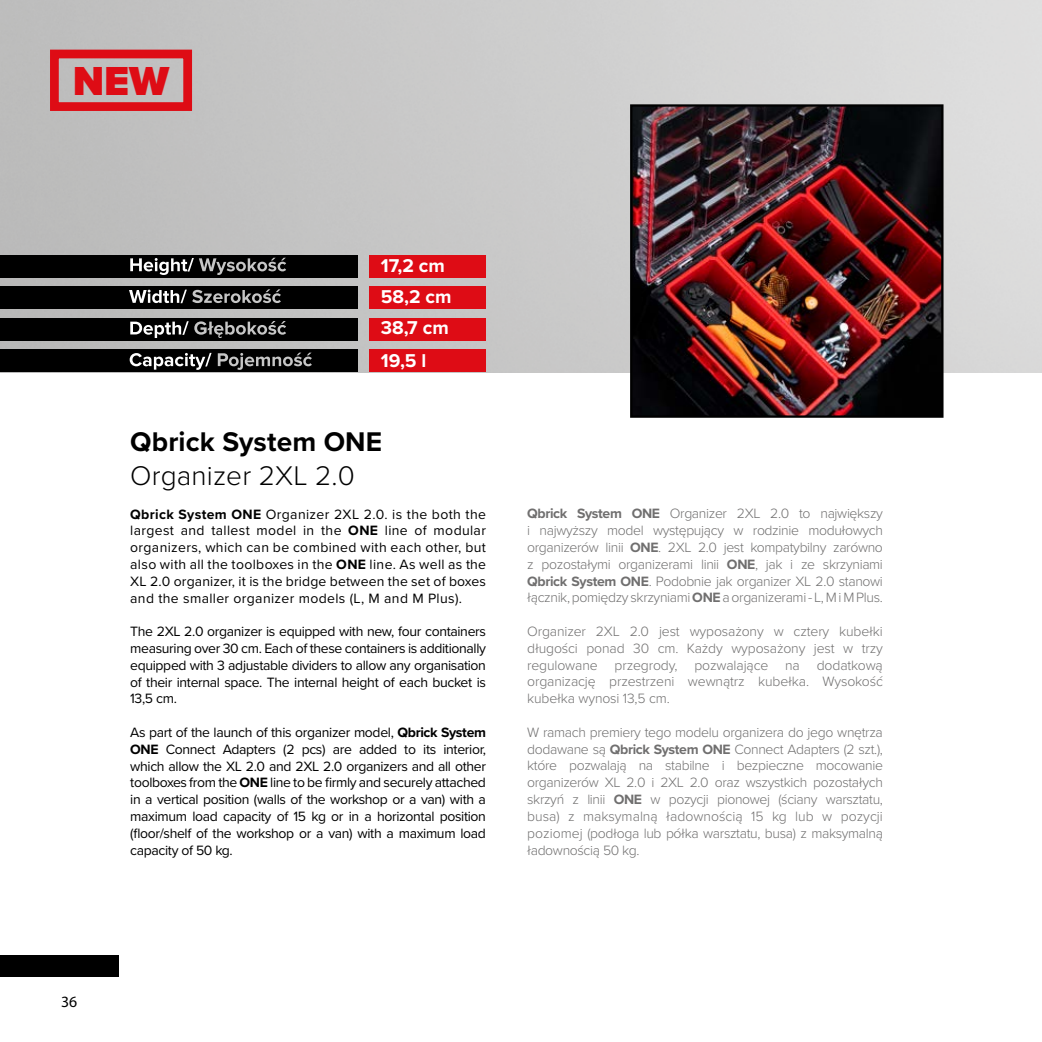
<style>
.page{position:relative;width:1042px;height:1042px;background:#fff}
.page>*{position:absolute;margin:0;border:0;box-sizing:border-box;transform-origin:0 0}
.t1{font:900 42px "Proxima Nova";color:#de0c15}
.t2{font:700 28px "Proxima Nova";letter-spacing:.005em;color:#000}
.t3{font:300 28px "Proxima Nova";letter-spacing:.005em;color:#000}
.t4{font:700 19.25px "Proxima Nova";color:#fff}
.t5{font:15.75px "Myriad Pro";color:#000}
.t6{font:14px/16.8px "Proxima Nova";letter-spacing:-.025em;color:#000;text-align:justify}
.t7{font:300 14px/16.8px "Proxima Nova";letter-spacing:-.025em;color:#706f6f;text-align:justify}
.s1{font-weight:700}
</style>
<div class="page">
<img style="left:0;top:0;width:1042px;height:372px">
<img style="left:633px;top:107px;width:307px;height:308px">
<div style="left:630px;top:104px;width:313px;height:314px;border:2px solid #000"></div>
<div style="left:0;top:955px;width:119px;height:21px;background:#000"></div>
<div style="left:369px;top:255px;width:117px;height:22px;background:#de0c15"></div>
<div style="left:369px;top:286px;width:117px;height:23px;background:#de0c15"></div>
<div style="left:369px;top:318px;width:117px;height:22px;background:#de0c15"></div>
<div style="left:0;top:255px;width:357px;height:22px;background:#000"></div>
<div style="left:0;top:286px;width:357px;height:23px;background:#000"></div>
<div style="left:0;top:318px;width:357px;height:22px;background:#000"></div>
<div style="left:0;top:349px;width:357px;height:23px;background:#000"></div>
<div style="left:369px;top:349px;width:117px;height:23px;background:#de0c15"></div>
<svg style="left:130px;top:258px;width:156px;height:17px"></svg>
<svg style="left:129px;top:289px;width:152px;height:14px"></svg>
<svg style="left:130px;top:321px;width:156px;height:17px"></svg>
<svg style="left:218px;top:353px;width:94px;height:17px"></svg>
<svg style="left:130px;top:353px;width:82px;height:17px"></svg>
<div style="left:50px;top:50px;width:142px;height:61px;border:9px solid #de0c15"></div>
<h1 class="t1" style="left:73px;top:49px;width:98px">NEW</h1>
<h3 class="t4" style="left:381px;top:252px;width:66px">17,2 cm</h3>
<h3 class="t4" style="left:381px;top:283px;width:72px">58,2 cm</h3>
<h3 class="t4" style="left:381px;top:314px;width:69px">38,7 cm</h3>
<h3 class="t4" style="left:381px;top:346px;width:47px">19,5 l</h3>
<h2 class="t2" style="left:130px;top:421px;width:253px">Qbrick System ONE</h2>
<h2 class="t3" style="left:130px;top:455px;width:226px">Organizer 2XL 2.0</h2>
<p class="t6" style="left:130px;top:505px;width:357px"><span class="s1">Qbrick System ONE</span> Organizer 2XL 2.0. is the both the largest and tallest model in the <span class="s1">ONE</span> line of modular organizers, which can be combined with each other, but also with all the toolboxes in the <span class="s1">ONE</span> line. As well as the XL 2.0 organizer, it is the bridge between the set of boxes and the smaller organizer models (L, M and M Plus).</p>
<p class="t6" style="left:130px;top:622px;width:357px">The 2XL 2.0 organizer is equipped with new, four containers measuring over 30 cm. Each of these containers is additionally equipped with 3 adjustable dividers to allow any organisation of their internal space. The internal height of each bucket is 13,5 cm.</p>
<p class="t6" style="left:130px;top:723px;width:357px">As part of the launch of this organizer model, <span class="s1">Qbrick System ONE</span> Connect Adapters (2 pcs) are added to its interior, which allow the XL 2.0 and 2XL 2.0 organizers and all other toolboxes from the <span class="s1">ONE</span> line to be firmly and securely attached in a vertical position (walls of the workshop or a van) with a maximum load capacity of 15 kg or in a horizontal position (floor/shelf of the workshop or a van) with a maximum load capacity of 50 kg.</p>
<p class="t7" style="left:527px;top:504px;width:357px"><span class="s1">Qbrick System ONE</span> Organizer 2XL 2.0 to największy i najwyższy model występujący w rodzinie modułowych organizerów linii <span class="s1">ONE</span>. 2XL 2.0 jest kompatybilny zarówno z pozostałymi organizerami linii <span class="s1">ONE</span>, jak i ze skrzyniami <span class="s1">Qbrick System ONE</span>. Podobnie jak organizer XL 2.0 stanowi łącznik, pomiędzy skrzyniami <span class="s1">ONE</span> a organizerami - L, M i M Plus.</p>
<p class="t7" style="left:527px;top:622px;width:357px">Organizer 2XL 2.0 jest wyposażony w cztery kubełki długości ponad 30 cm. Każdy wyposażony jest w trzy regulowane przegrody, pozwalające na dodatkową organizację przestrzeni wewnątrz kubełka. Wysokość kubełka wynosi 13,5 cm.</p>
<p class="t7" style="left:527px;top:723px;width:357px">W ramach premiery tego modelu organizera do jego wnętrza dodawane są <span class="s1">Qbrick System ONE</span> Connect Adapters (2 szt.), które pozwalają na stabilne i bezpieczne mocowanie organizerów XL 2.0 i 2XL 2.0 oraz wszystkich pozostałych skrzyń z linii <span class="s1">ONE</span> w pozycji pionowej (ściany warsztatu, busa) z maksymalną ładownością 15 kg lub w pozycji poziomej (podłoga lub półka warsztatu, busa) z maksymalną ładownością 50 kg.</p>
<p class="t5" style="left:61px;top:992px;width:18px">36</p>
</div>
